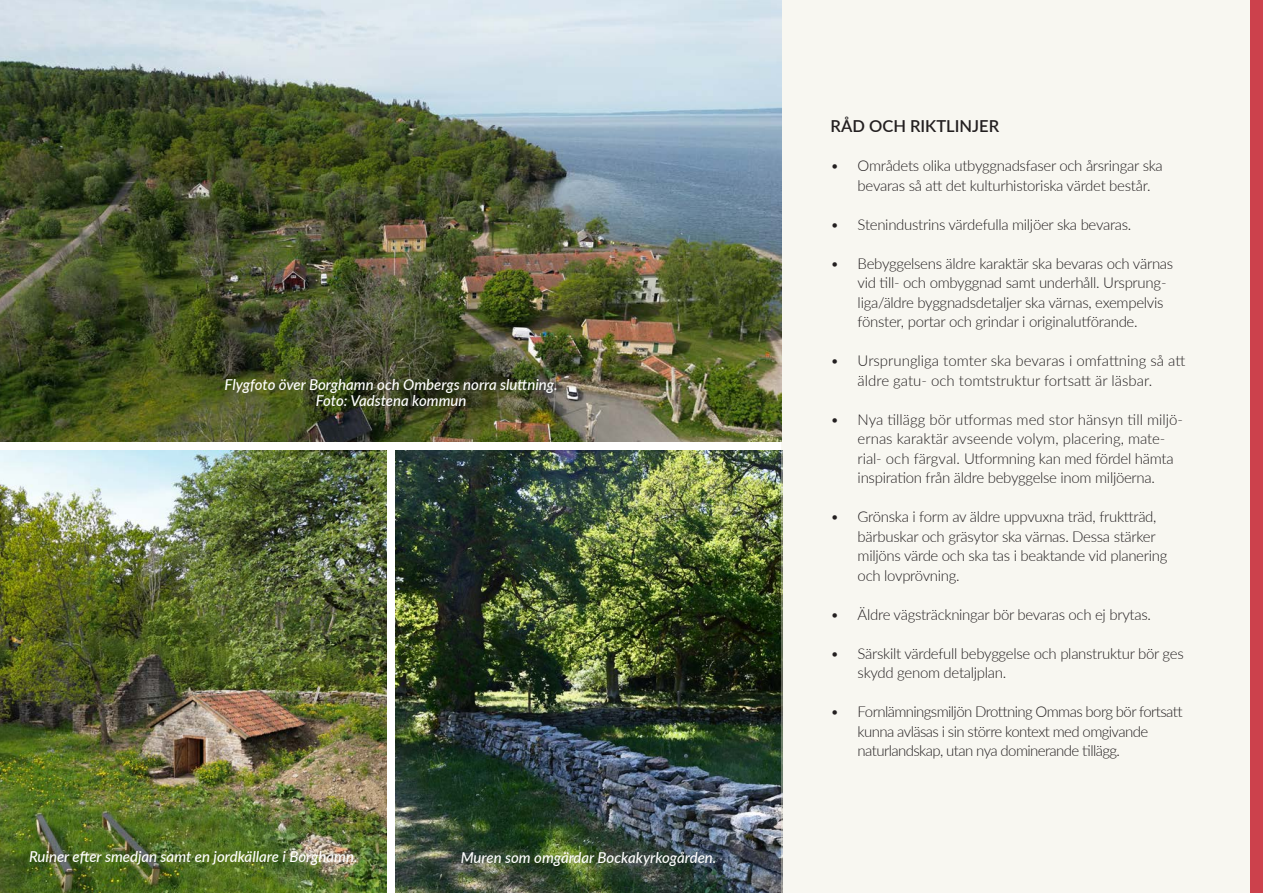
<style>
.page{position:relative;width:1263px;height:893px;background:#fff}
.page>*{position:absolute;margin:0;border:0;box-sizing:border-box;transform-origin:0 0}
.Rubriknivå_4_-_Brödtext_LITEN{font:600 16.5px "Lato";color:#231f20}
.t1{font:300 15px/19.5px "Lato";letter-spacing:-.02em;color:#231f20}
.Bildtext_-_Tunn_svart_på_bild{font:italic 500 15px "Lato";color:#fff}
.t2{font:300 15px/19.5px "Lato";letter-spacing:-.04em;color:#231f20}
.t3{font:300 15px/19.5px "Lato";color:#231f20;text-align:center}
</style>
<div class="page">
<img style="left:396px;top:450px;width:385px;height:443px">
<div style="left:781px;top:1px;width:482px;height:892px;background:#f8f7f1"></div>
<div style="left:1250px;top:1px;width:13px;height:892px;background:#cc414c"></div>
<img style="left:1px;top:0;width:780px;height:442px">
<img style="left:0;top:451px;width:387px;height:442px">
<img style="left:0;top:0;width:1px;height:442px">
<p class="Bildtext_-_Tunn_svart_på_bild" style="left:225px;top:373px;width:335px">Flygfoto över Borghamn och Ombergs norra sluttning.</p>
<p class="Bildtext_-_Tunn_svart_på_bild" style="left:316px;top:390px;width:152px">Foto: Vadstena kommun</p>
<p class="Bildtext_-_Tunn_svart_på_bild" style="left:29px;top:845px;width:330px">Ruiner efter smedjan samt en jordkällare i Borghamn.</p>
<p class="Bildtext_-_Tunn_svart_på_bild" style="left:461px;top:846px;width:257px">Muren som omgärdar Bockakyrkogården.</p>
<p class="Rubriknivå_4_-_Brödtext_LITEN" style="left:831px;top:114px;width:170px">RÅD OCH RIKTLINJER</p>
<p class="t1" style="left:858px;top:155px;width:307px;text-indent:-27px">• Områdets olika utbyggnadsfaser och årsringar ska bevaras så att det kulturhistoriska värdet består.</p>
<p class="t1" style="left:831px;top:214px;width:302px">• Stenindustrins värdefulla miljöer ska bevaras.</p>
<p class="t1" style="left:858px;top:253px;width:317px;text-indent:-27px">• Bebyggelsens äldre karaktär ska bevaras och värnas vid till- och ombyggnad samt underhåll. Ursprung&shy;liga/äldre byggnadsdetaljer ska värnas, exempelvis fönster, portar och grindar i originalutförande.</p>
<p class="t3" style="left:831px;top:350px;width:356px">• Ursprungliga tomter ska bevaras i omfattning så att äldre gatu- och tomtstruktur fortsatt är läsbar.</p>
<p class="t1" style="left:858px;top:409px;width:327px;text-indent:-27px">• Nya tillägg bör utformas med stor hänsyn till miljö&shy;ernas karaktär avseende volym, placering, mate&shy;rial- och färgval. Utformning kan med fördel hämta inspiration från äldre bebyggelse inom miljöerna.</p>
<p class="t1" style="left:858px;top:506px;width:311px;text-indent:-27px">• Grönska i form av äldre uppvuxna träd, fruktträd, bärbuskar och gräsytor ska värnas. Dessa stärker miljöns värde och ska tas i beaktande vid planering och lovprövning.</p>
<p class="t1" style="left:831px;top:604px;width:322px">• Äldre vägsträckningar bör bevaras och ej brytas.</p>
<p class="t1" style="left:858px;top:643px;width:328px;text-indent:-27px">• Särskilt värdefull bebyggelse och planstruktur bör ges skydd genom detaljplan.</p>
<p class="t2" style="left:858px;top:701px;width:327px;text-indent:-27px">• Fornlämningsmiljön Drottning Ommas borg bör fortsatt kunna avläsas i sin större kontext med omgivande naturlandskap, utan nya dominerande tillägg.</p>
</div>
